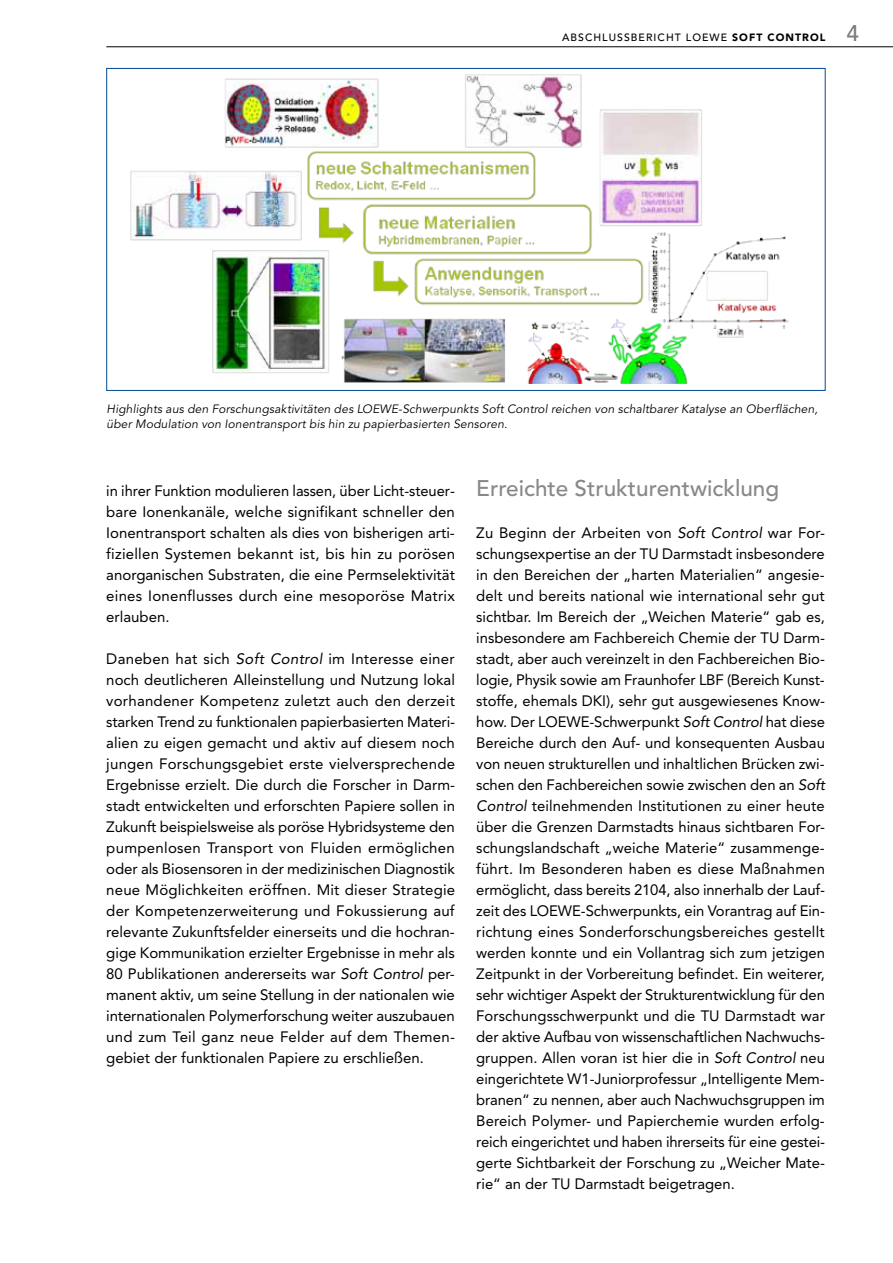
<style>
.page{position:relative;width:893px;height:1263px;background:#fff}
.page>*{position:absolute;margin:0;border:0;box-sizing:border-box;transform-origin:0 0}
.t1{font:500 22.5px "Avenir";color:#87888a}
.t2{font:15px/21px "Avenir";color:#000;text-align:justify}
.t3{font:italic 12px/15px "Avenir";letter-spacing:.015em;color:#000}
.t4{font:500 10.5px "Avenir";letter-spacing:.1em;color:#000}
.s1{font-weight:900}
.s2{font-size:22.5px;color:#7b7c7e}
.s3{font-style:italic}
</style>
<div class="page">
<hr style="left:106px;top:47px;width:787px;height:1px;background:#000">
<img style="left:131px;top:74px;width:658px;height:310px">
<p class="t4" style="left:562px;top:32px;width:298px">Abschlussbericht LOEWE <span class="s1">SOFT CONTROL</span> <span class="s2">4</span></p>
<p class="t3" style="left:107px;top:401px;width:713px">Highlights aus den Forschungsaktivitäten des LOEWE-Schwerpunkts Soft Control reichen von schaltbarer Katalyse an Oberflächen, über Modulation von Ionentransport bis hin zu papierbasierten Sensoren.</p>
<p class="t2" style="left:106px;top:480px;width:350px">in ihrer Funktion modulieren lassen, über Licht-steuer&shy;bare Ionenkanäle, welche signifikant schneller den Ionentransport schalten als dies von bisherigen arti&shy;fiziellen Systemen bekannt ist, bis hin zu porösen anorganischen Substraten, die eine Permselektivität eines I onenflusses durch eine mesoporöse Matrix erlauben.</p>
<p class="t2" style="left:106px;top:648px;width:350px">Daneben hat sich <span class="s3">Soft Control</span> im I nteresse einer noch deutlicheren Alleinstellung und Nutzung lokal vorhandener Kompetenz zuletzt auch den derzeit starken Trend zu funktionalen papierbasierten Materi&shy;alien zu eigen gemacht und aktiv auf diesem noch jungen Forschungsgebiet erste vielversprechende Ergebnisse erzielt. Die durch die Forscher in Darm&shy;stadt entwickelten und erforschten Papiere sollen in Zukunft beispielsweise als poröse Hybridsysteme den pumpenlosen Transport von Fluiden ermöglichen oder als Biosensoren in der medizinischen Diagnostik neue Möglichkeiten eröffnen. Mit dieser Strategie der Kompetenzerweiterung und Fokussierung auf relevante Zukunftsfelder einerseits und die hochran&shy;gige Kommunikation erzielter Ergebnisse in mehr als 80 Publikationen andererseits war <span class="s3">Soft Control</span> per&shy;manent aktiv, um seine Stellung in der nationalen wie internationalen Polymerforschung weiter auszubauen und zum Teil ganz neue Felder auf dem Themen&shy;gebiet der funktionalen Papiere zu erschließen.</p>
<h1 class="t1" style="left:476px;top:475px;width:304px">Erreichte Strukturentwicklung</h1>
<p class="t2" style="left:476px;top:522px;width:350px">Zu Beginn der Arbeiten von <span class="s3">Soft Control</span> war For&shy;schungsexpertise an der TU Darmstadt insbesondere in den Bereichen der „harten Materialien“ angesie&shy;delt und bereits national wie international sehr gut sichtbar. I m Bereich der „Weichen Materie“ gab es, insbesondere am Fachbereich Chemie der TU Darm&shy;stadt, aber auch vereinzelt in den Fachbereichen Bio&shy;logie, Physik sowie am Fraunhofer LB F (Bereich Kunst&shy;stoffe, ehemals DKI), sehr gut ausgewiesenes Know&shy;how. Der LOEWE-Schwerpunkt <span class="s3">Soft Control</span> hat diese Bereiche durch den Auf- und konsequenten Ausbau von neuen strukturellen und inhaltlichen Brücken zwi&shy;schen den Fachbereichen sowie zwischen den an <span class="s3">Soft Control</span> teilnehmenden I nstitutionen zu einer heute über die Grenzen Darmstadts hinaus sichtbaren For&shy;schungslandschaft „weiche Materie“ zusammenge&shy;führt. I m Besonderen haben es diese Maßnahmen ermöglicht, dass bereits 2104, also innerhalb der Lauf&shy;zeit des LOEWE-Schwerpunkts, ein Vorantrag auf Ein&shy;richtung eines Sonderforschungsbereiches gestellt werden konnte und ein Vollantrag sich zum jetzigen Zeitpunkt in der Vorbereitung befindet. Ein weiterer, sehr wichtiger Aspekt der Strukturentwicklung für den Forschungsschwerpunkt und die TU Darmstadt war der aktive Aufbau von wissenschaftlichen Nachwuchs&shy;gruppen. Allen voran ist hier die in <span class="s3">Soft Control</span> neu eingerichtete W1-Juniorprofessur „I ntelligente Mem&shy;branen“ zu nennen, aber auch Nachwuchsgruppen im Bereich Polymer- und Papierchemie wurden erfolg&shy;reich eingerichtet und haben ihrerseits für eine gestei&shy;gerte Sichtbarkeit der Forschung zu „Weicher Mate&shy;rie“ an der TU Darmstadt beigetragen.</p>
</div>
